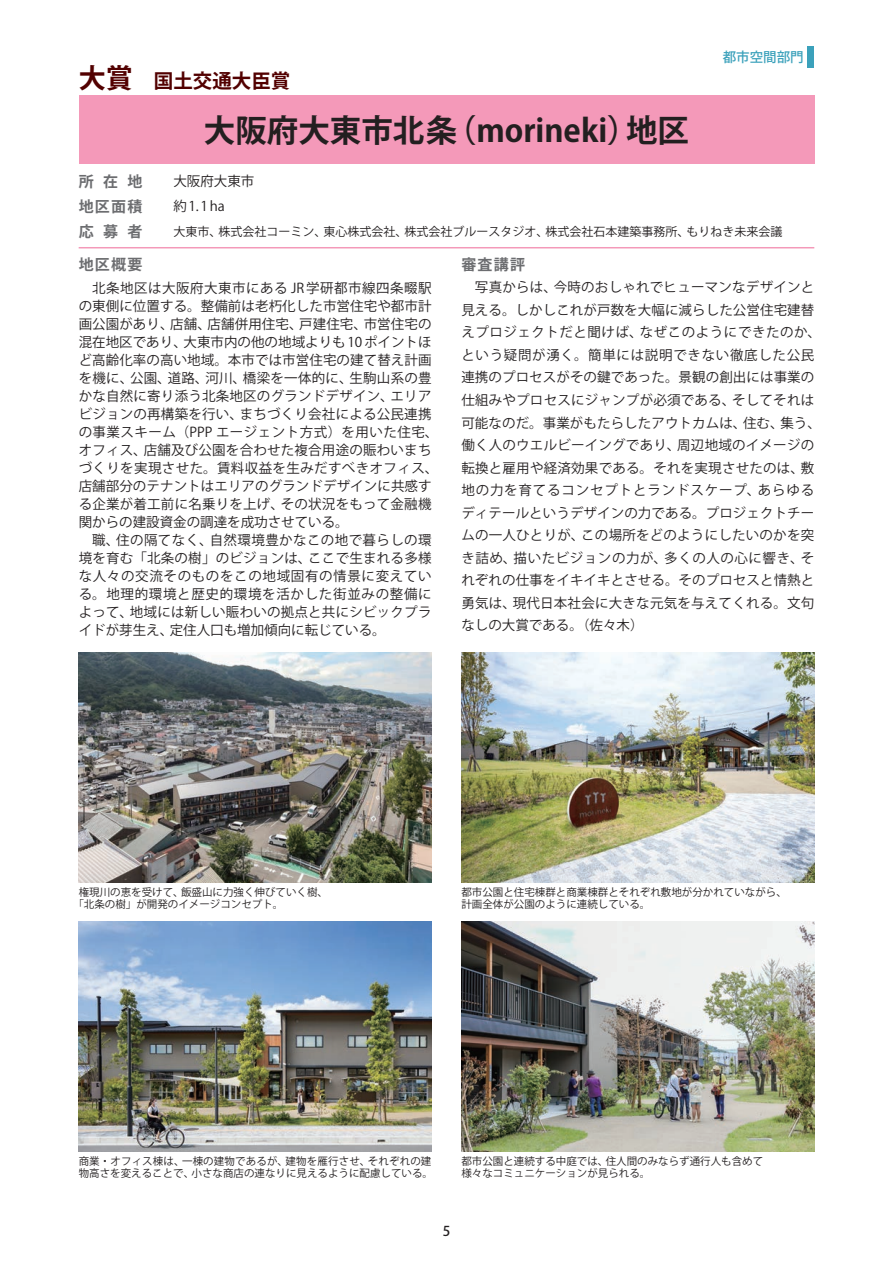
<style>
.page{position:relative;width:893px;height:1263px;background:#fff}
.page>*{position:absolute;margin:0;border:0;box-sizing:border-box;transform-origin:0 0}
.t1{font:700 31.5px "Koz Go Pr 6 N";color:#231f20}
.t2{font:700 19.5px "Koz Go Pr 6 N";color:#520000}
.t3{font:700 15px/25px "Koz Go Pr 6 N";letter-spacing:.085em;color:#6c6d70;text-align:justify}
.t4{font:13.5px/18px "Koz Go Pr 6 N";letter-spacing:.015em;color:#231f20}
.t5{font:500 13.5px "Koz Go Pr 6 N";color:#3ba1bb}
.t6{font:500 13.5px "Koz Go Pr 6 N";color:#231f20}
.t7{font:12px "Koz Go Pr 6 N";color:#231f20}
.t8{font:10.5px/12px "Koz Go Pr 6 N";color:#231f20}
.s1{font-size:27px}
</style>
<div class="page">
<div style="left:807px;top:47px;width:7px;height:21px;background:#3ba1bb"></div>
<div style="left:79px;top:96px;width:735px;height:68px;background:#f499b9"></div>
<img style="left:79px;top:652px;width:353px;height:230px">
<img style="left:461px;top:652px;width:353px;height:230px">
<img style="left:79px;top:921px;width:353px;height:230px">
<img style="left:461px;top:921px;width:353px;height:230px">
<hr style="left:79px;top:247px;width:735px;height:1px;background:#f499b9">
<h2 class="t2" style="left:79px;top:70px;width:213px"><span class="s1">大賞</span> 国土交通大臣賞</h2>
<h1 class="t1" style="left:204px;top:112px;width:487px">大阪府大東市北条（morineki）地区</h1>
<p class="t5" style="left:723px;top:50px;width:82px">都市空間部門</p>
<p class="t3" style="left:79px;top:169px;width:65px">所在地地区面積応募者</p>
<p class="t4" style="left:173px;top:169px;width:83px;line-height:25px">大阪府大東市約1.1ha</p>
<p class="t7" style="left:173px;top:224px;width:610px">大東市、株式会社コーミン、東心株式会社、株式会社ブルースタジオ、株式会社石本建築事務所、もりねき未来会議</p>
<p class="t3" style="left:79px;top:253px;width:65px">地区概要</p>
<p class="t3" style="left:461px;top:253px;width:65px">審査講評</p>
<p class="t4" style="left:79px;top:279px;width:361px;text-indent:14px">北条地区は大阪府大東市にある JR学研都市線四条畷駅の東側に位置する。整備前は老朽化した市営住宅や都市計画公園があり、店舗、店舗併用住宅、戸建住宅、市営住宅の混在地区であり、大東市内の他の地域よりも 10 ポイントほど高齢化率の高い地域。本市では市営住宅の建て替え計画を機に、公園、道路、河川、橋梁を一体的に、生駒山系の豊かな自然に寄り添う北条地区のグランドデザイン、エリアビジョンの再構築を行い、まちづくり会社による公民連携の事業スキーム（PPP エージェント方式）を用いた住宅、オフィス、店舗及び公園を合わせた複合用途の賑わいまちづくりを実現させた。賃料収益を生みだすべきオフィス、店舗部分のテナントはエリアのグランドデザインに共感する企業が着工前に名乗りを上げ、その状況をもって金融機関からの建設資金の調達を成功させている。</p>
<p class="t4" style="left:79px;top:531px;width:355px;text-align:justify;text-indent:14px">職、住の隔てなく、自然環境豊かなこの地で暮らしの環境を育む「北条の樹」のビジョンは、ここで生まれる多様な人々の交流そのものをこの地域固有の情景に変えている。地理的環境と歴史的環境を活かした街並みの整備によって、地域には新しい賑わいの拠点と共にシビックプライドが芽生え、定住人口も増加傾向に転じている。</p>
<p class="t4" style="left:461px;top:277px;width:361px;line-height:22.5px;text-indent:14px">写真からは、今時のおしゃれでヒューマンなデザインと見える。しかしこれが戸数を大幅に減らした公営住宅建替えプロジェクトだと聞けば、なぜこのようにできたのか、という疑問が湧く。簡単には説明できない徹底した公民連携のプロセスがその鍵であった。景観の創出には事業の仕組みやプロセスにジャンプが必須である、そしてそれは可能なのだ。事業がもたらしたアウトカムは、住む、集う、働く人のウエルビーイングであり、周辺地域のイメージの転換と雇用や経済効果である。それを実現させたのは、敷地の力を育てるコンセプトとランドスケープ、あらゆるディテールというデザインの力である。プロジェクトチームの一人ひとりが、この場所をどのようにしたいのかを突き詰め、描いたビジョンの力が、多くの人の心に響き、それぞれの仕事をイキイキとさせる。そのプロセスと情熱と勇気は、現代日本社会に大きな元気を与えてくれる。文句なしの大賞である。（佐々木）</p>
<p class="t8" style="left:73px;top:886px;width:256px;text-indent:5px">権現川の恵を受けて、飯盛山に力強く伸びていく樹、「北条の樹」が開発のイメージコンセプト。</p>
<p class="t8" style="left:461px;top:886px;width:327px">都市公園と住宅棟群と商業棟群とそれぞれ敷地が分かれていながら、計画全体が公園のように連続している。</p>
<p class="t8" style="left:79px;top:1155px;width:356px">商業・オフィス棟は、一棟の建物であるが、建物を雁行させ、それぞれの建物高さを変えることで、小さな商店の連なりに見えるように配慮している。</p>
<p class="t8" style="left:461px;top:1155px;width:303px">都市公園と連続する中庭では、住人間のみならず通行人も含めて様々なコミュニケーションが見られる。</p>
<p class="t6" style="left:443px;top:1223px;width:9px">5</p>
</div>
